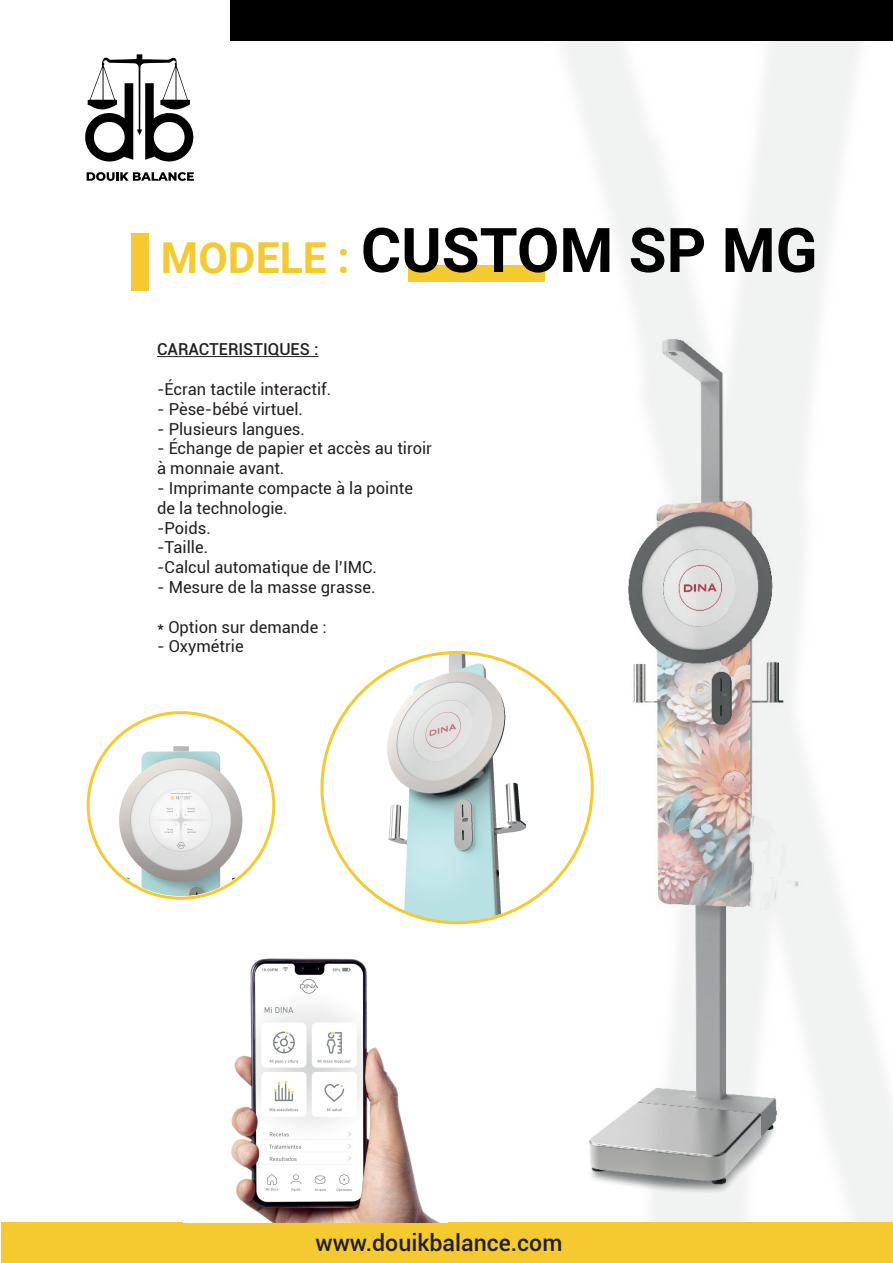
<style>
.page{position:relative;width:893px;height:1263px;background:#fff}
.page>*{position:absolute;margin:0;border:0;box-sizing:border-box;transform-origin:0 0}
.t1{font:700 61.65px "Roboto";color:#000001}
.t2{font:500 23.1px "Roboto";color:#231f20}
.t3{font:16.5px/19.8px "Roboto";color:#231f20}
.t4{font:500 16.5px "Roboto";color:#231f20}
.s1{font-size:42.75px;color:#f4ca30}
</style>
<div class="page">
<img style="left:467px;top:40px;width:426px;height:1182px">
<div style="left:1px;top:1222px;width:892px;height:41px;background:#f4ca30"></div>
<div style="left:230px;top:0;width:663px;height:40px;background:#000001"></div>
<div style="left:408px;top:266px;width:137px;height:16px;background:#f4ca30"></div>
<hr style="left:157px;top:356px;width:161px;height:1px;background:#231f20">
<div style="left:131px;top:234px;width:18px;height:57px;background:#f4ca30"></div>
<svg style="left:85px;top:54px;width:109px;height:108px"></svg>
<svg style="left:87px;top:172px;width:107px;height:9px"></svg>
<img style="left:231px;top:958px;width:207px;height:264px">
<img style="left:111px;top:746px;width:140px;height:150px">
<img style="left:375px;top:651px;width:163px;height:271px">
<h1 class="t1" style="left:161px;top:207px;width:658px"><span class="s1">MODELE :</span> CUSTOM SP MG</h1>
<p class="t4" style="left:157px;top:338px;width:163px">CARACTERISTIQUES :</p>
<p class="t3" style="left:157px;top:379px;width:175px">-Écran tactile interactif.</p>
<p class="t3" style="left:157px;top:398px;width:147px">- Pèse-bébé virtuel.</p>
<p class="t3" style="left:157px;top:418px;width:149px">- Plusieurs langues.</p>
<p class="t3" style="left:157px;top:438px;width:276px">- Échange de papier et accès au tiroir à monnaie avant.</p>
<p class="t3" style="left:157px;top:478px;width:257px">- Imprimante compacte à la pointe de la technologie.<br>-Poids.<br>-Taille.<br>-Calcul automatique de l’IMC.</p>
<p class="t3" style="left:157px;top:577px;width:220px">- Mesure de la masse grasse.</p>
<p class="t3" style="left:157px;top:616px;width:171px">* Option sur demande :</p>
<p class="t3" style="left:157px;top:636px;width:88px">- Oxymétrie</p>
<h2 class="t2" style="left:315px;top:1226px;width:248px">www.douikbalance.com</h2>
</div>
